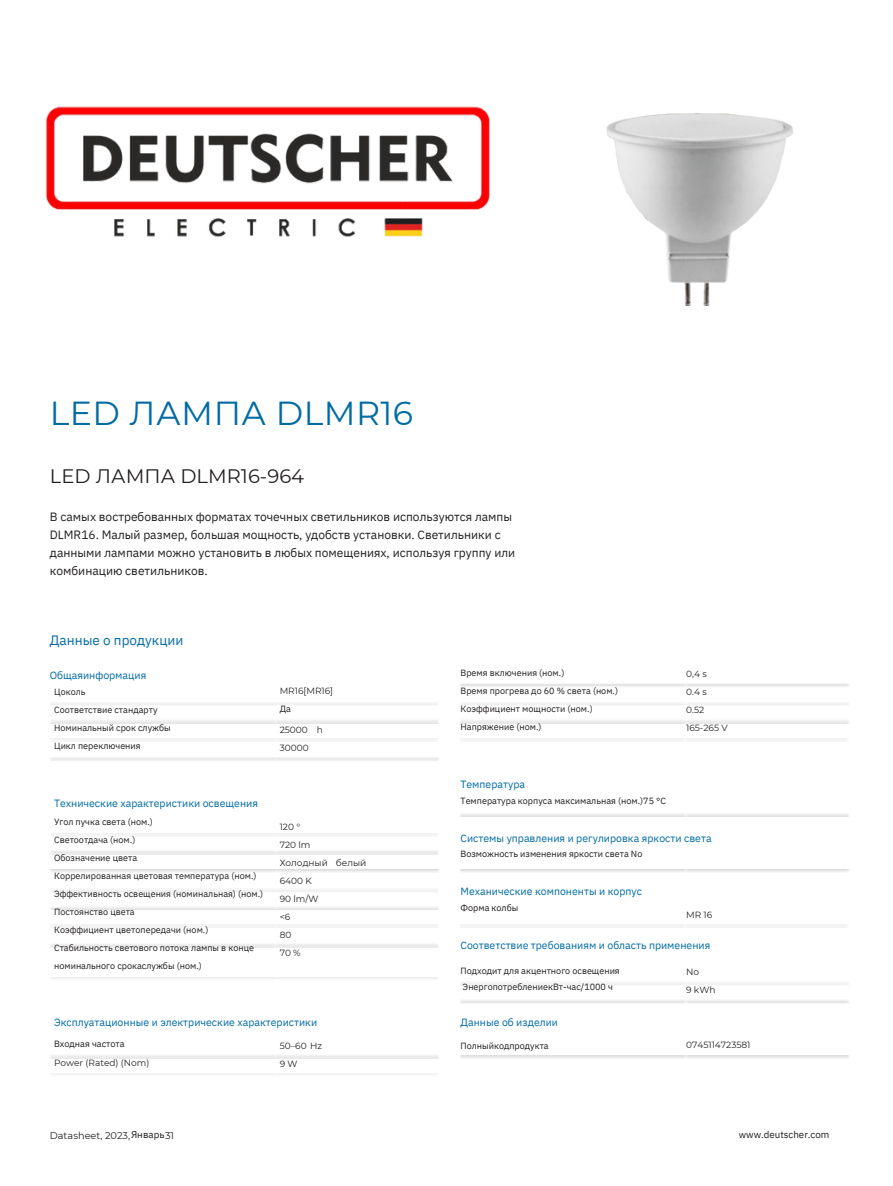
<style>
.page{position:relative;width:893px;height:1186px;background:#fff}
.page>*{position:absolute;margin:0;border:0;box-sizing:border-box;transform-origin:0 0}
.t1{font:33.3px "Montserrat";letter-spacing:.015em;color:#006ba3}
.t2{font:19.5px "Montserrat";color:#231f20}
.t3{font:13.5px "IBM Plex Sans";color:#006ba3}
.t4{font:12px/18px "IBM Plex Sans";color:#231f20}
.t5{font:10.5px "IBM Plex Sans";color:#006ba3}
.t6{font:9.75px "Montserrat";color:#231f20}
.t7{font:9.75px "IBM Plex Sans";color:#231f20}
.t8{font:9px/18px "IBM Plex Sans";color:#231f20}
.t9{font:9px/18px "Montserrat";color:#231f20}
.s1{font-family:"IBM Plex Sans"}
</style>
<div class="page">
<img style="left:606px;top:113px;width:187px;height:192px">
<img style="left:45px;top:106px;width:445px;height:131px">
<h1 class="t1" style="left:50px;top:393px;width:365px">LED ЛАМПА DLMR16</h1>
<h2 class="t2" style="left:50px;top:464px;width:256px">LED ЛАМПА DLMR16-964</h2>
<p class="t4" style="left:50px;top:508px;width:467px">В самых востребованных форматах точечных светильников используются лампы DLMR16. Малый размер, большая мощность, удобств установки. Светильники с данными лампами можно установить в любых помещениях, используя группу или комбинацию светильников.</p>
<h3 class="t3" style="left:50px;top:631px;width:135px">Данные о продукции</h3>
<p class="t5" style="left:50px;top:668px;width:98px">Общаяинформация</p>
<p class="t8" style="left:54px;top:682px;width:118px">Цоколь<br>Соответствие стандарту<br>Номинальный срок службы<br>Цикл переключения</p>
<p class="t5" style="left:54px;top:796px;width:205px">Технические характеристики освещения</p>
<p class="t9" style="left:279px;top:682px;width:55px">MR16[MR16]</p>
<p class="t8" style="left:279px;top:700px;width:13px">Да</p>
<p class="t9" style="left:279px;top:720px;width:45px">25000 h<br>30000</p>
<p class="t8" style="left:460px;top:664px;width:159px">Время включения (ном.)<br>Время прогрева до 60 % света (ном.)<br>Коэффициент мощности (ном.)<br>Напряжение (ном.)</p>
<p class="t5" style="left:460px;top:778px;width:66px">Температура</p>
<p class="t8" style="left:460px;top:792px;width:207px">Температура корпуса максимальная (ном.)75 °C</p>
<p class="t9" style="left:685px;top:664px;width:43px">0,4 s<br>0.4 s<br>0.52<br>165-265 V</p>
<p class="t8" style="left:54px;top:813px;width:210px">Угол пучка света (ном.)<br>Светоотдача (ном.)<br>Обозначение цвета<br>Коррелированная цветовая температура (ном.)<br>Эффективность освещения (номинальная) (ном.)<br>Постоянство цвета<br>Коэффициент цветопередачи (ном.)<br>Стабильность светового потока лампы в конце номинального срокаслужбы (ном.)</p>
<p class="t9" style="left:279px;top:818px;width:88px">120 °<br>720 lm<br>Холодный белый<br>6400 K<br>90 lm/W<br>&lt;6<br>80<br>70 %</p>
<p class="t5" style="left:54px;top:1015px;width:264px">Эксплуатационные и электрические характеристики</p>
<p class="t5" style="left:460px;top:831px;width:252px">Системы управления и регулировка яркости света</p>
<p class="t8" style="left:460px;top:845px;width:183px">Возможность изменения яркости света No</p>
<p class="t5" style="left:460px;top:884px;width:183px">Механические компоненты и корпус</p>
<p class="t8" style="left:460px;top:899px;width:59px">Форма колбы</p>
<p class="t9" style="left:685px;top:905px;width:28px">MR 16</p>
<p class="t5" style="left:460px;top:938px;width:251px">Соответствие требованиям и область применения</p>
<p class="t8" style="left:460px;top:963px;width:161px;line-height:15.8px">Подходит для акцентного освещения<br>ЭнергопотреблениекВт-час/1000 ч</p>
<p class="t5" style="left:460px;top:1016px;width:99px">Данные об изделии</p>
<p class="t9" style="left:685px;top:962px;width:31px">No<br>9 kWh</p>
<p class="t8" style="left:54px;top:1035px;width:72px">Входная частота</p>
<p class="t9" style="left:685px;top:1036px;width:66px">0745114723581</p>
<p class="t8" style="left:460px;top:1036px;width:90px">Полныйкодпродукта</p>
<p class="t9" style="left:279px;top:1036px;width:44px">50–60 Hz<br>9 W</p>
<p class="t9" style="left:54px;top:1054px;width:97px">Power (Rated) (Nom)</p>
<p class="t6" style="left:50px;top:1129px;width:126px">Datasheet, 2023,<span class="s1">Январь</span>31</p>
<p class="t7" style="left:738px;top:1128px;width:92px">www.deutscher.com</p>
</div>
